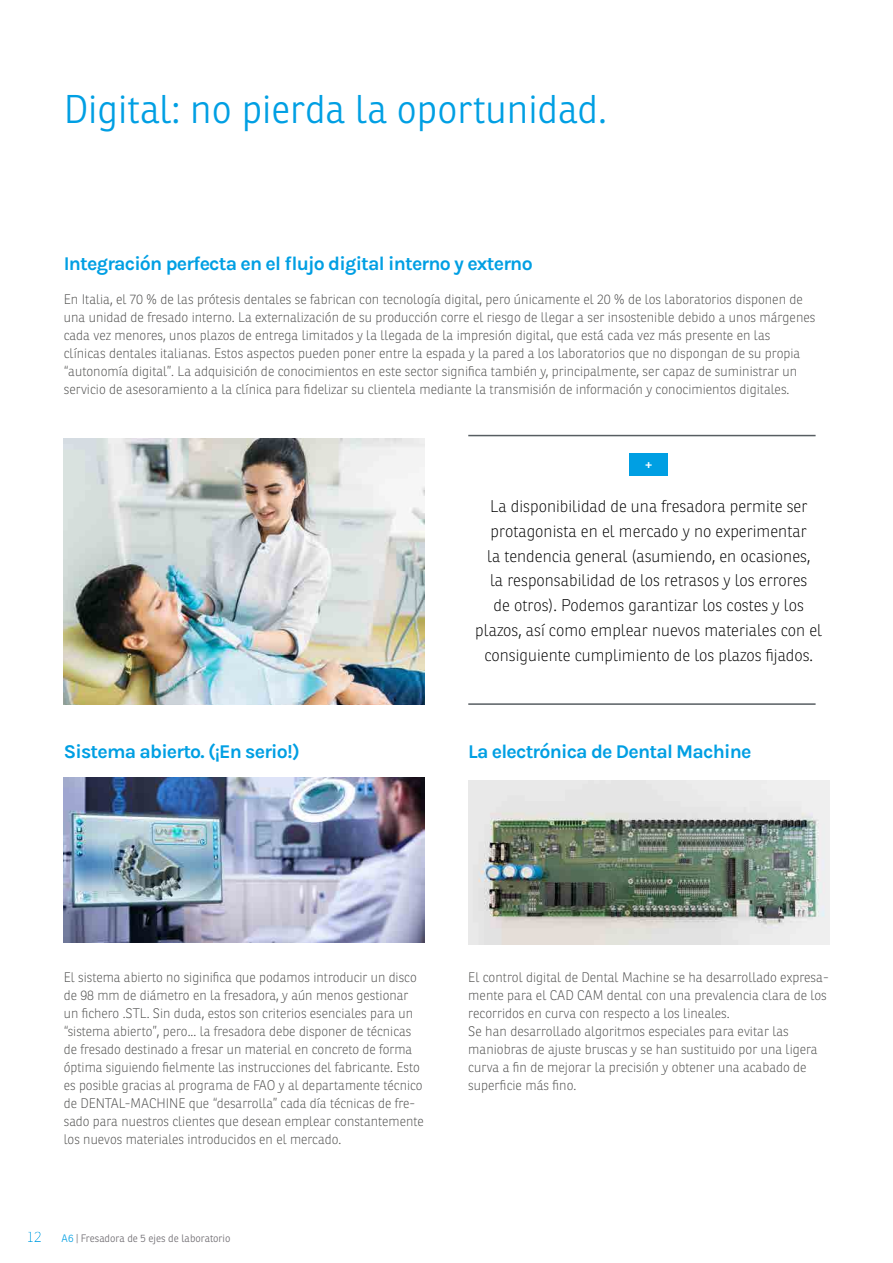
<style>
.page{position:relative;width:893px;height:1263px;background:#fff}
.page>*{position:absolute;margin:0;border:0;box-sizing:border-box;transform-origin:0 0}
.Titoli_di_Pagina_H2{font:300 39px "Ronnia";color:#009fe3}
.Sottotitolo_alta_evi{font:700 19.5px "Karla";letter-spacing:-.04em;color:#009fe3}
.Paragrafo_evidenza{font:100 16.5px/24.8px "Ronnia";color:#000;text-align:center}
.t1{font:300 15px "Ronnia";color:#009fe3;scale:1.04 1}
.Paragrafo_di_base{font:100 13.5px/18px "Ronnia";color:#4a4a49}
.Titoli_di_Pagina_H2-2{font:700 12px "Karla";color:#fff}
.t2{font:300 10.5px "Ronnia";color:#716e73}
.s1{font-family:"Proxima Nova";font-weight:600}
.s2{color:#009fe3}
</style>
<div class="page">
<img style="left:468px;top:780px;width:361px;height:165px">
<img style="left:64px;top:778px;width:361px;height:164px">
<img style="left:64px;top:439px;width:361px;height:266px">
<hr style="left:468px;top:435px;width:348px;height:1px;background:#575e62">
<hr style="left:468px;top:703px;width:348px;height:2px;background:#575e62">
<div style="left:630px;top:453px;width:38px;height:23px;background:#009fe3"></div>
<p class="Titoli_di_Pagina_H2" style="left:64px;top:85px;width:545px">Digital: no pierda la oportunidad.</p>
<p class="Sottotitolo_alta_evi" style="left:64px;top:251px;width:470px">Integración perfecta en el flujo digital interno y externo</p>
<p class="Paragrafo_di_base" style="left:64px;top:291px;width:753px">En Italia, el 70 % de las prótesis dentales se fabrican con tecnología digital, pero únicamente el 20 % de los laboratorios disponen de una unidad de fresado interno. La externalización de su producción corre el riesgo de llegar a ser insostenible debido a unos márgenes cada vez menores, unos plazos de entrega limitados y la llegada de la impresión digital, que está cada vez más presente en las clínicas dentales italianas. Estos aspectos pueden poner entre la espada y la pared a los laboratorios que no dispongan de su propia “autonomía digital”. La adquisición de conocimientos en este sector significa también y, principalmente, ser capaz de suministrar un servicio de asesoramiento a la clínica para fidelizar su clientela mediante la transmisión de información y conocimientos digitales.</p>
<p class="Titoli_di_Pagina_H2-2" style="left:645px;top:457px;width:8px">+</p>
<p class="Sottotitolo_alta_evi" style="left:64px;top:739px;width:238px">Sistema abierto. (<span class="s1">¡</span>En serio!)</p>
<p class="Paragrafo_evidenza" style="left:475px;top:494px;width:348px">La disponibilidad de una fresadora permite ser protagonista en el mercado y no experimentar<br>la tendencia general (asumiendo, en ocasiones,<br>la responsabilidad de los retrasos y los errores<br>de otros). Podemos garantizar los costes y los plazos, así como emplear nuevos materiales con el consiguiente cumplimiento de los plazos fijados.</p>
<p class="Sottotitolo_alta_evi" style="left:468px;top:739px;width:285px">La electrónica de Dental Machine</p>
<p class="Paragrafo_di_base" style="left:64px;top:968px;width:361px">El sistema abierto no siginifica que podamos introducir un disco de 98 mm de diámetro en la fresadora, y aún menos gestionar un fichero .STL. Sin duda, estos son criterios esenciales para un “sistema abierto”, pero... la fresadora debe disponer de técnicas de fresado destinado a fresar un material en concreto de forma óptima siguiendo fielmente las instrucciones del fabricante. Esto es posible gracias al programa de FAO y al departamente técnico de DENTAL-MACHINE que “desarrolla” cada día técnicas de fre&shy;sado para nuestros clientes que desean emplear constantemente los nuevos materiales introducidos en el mercado.</p>
<p class="t1" style="left:27px;top:1227px;width:15px">12</p>
<p class="t2" style="left:62px;top:1232px;width:170px"><span class="s2">A6</span> | Fresadora de 5 ejes de laboratorio</p>
<p class="Paragrafo_di_base" style="left:468px;top:968px;width:362px">El control digital de Dental Machine se ha desarrollado expresa&shy;mente para el CAD CAM dental con una prevalencia clara de los recorridos en curva con respecto a los lineales.</p>
<p class="Paragrafo_di_base" style="left:468px;top:1022px;width:351px">Se han desarrollado algoritmos especiales para evitar las maniobras de ajuste bruscas y se han sustituido por una ligera curva a fin de mejorar la precisión y obtener una acabado de superficie más fino.</p>
</div>
